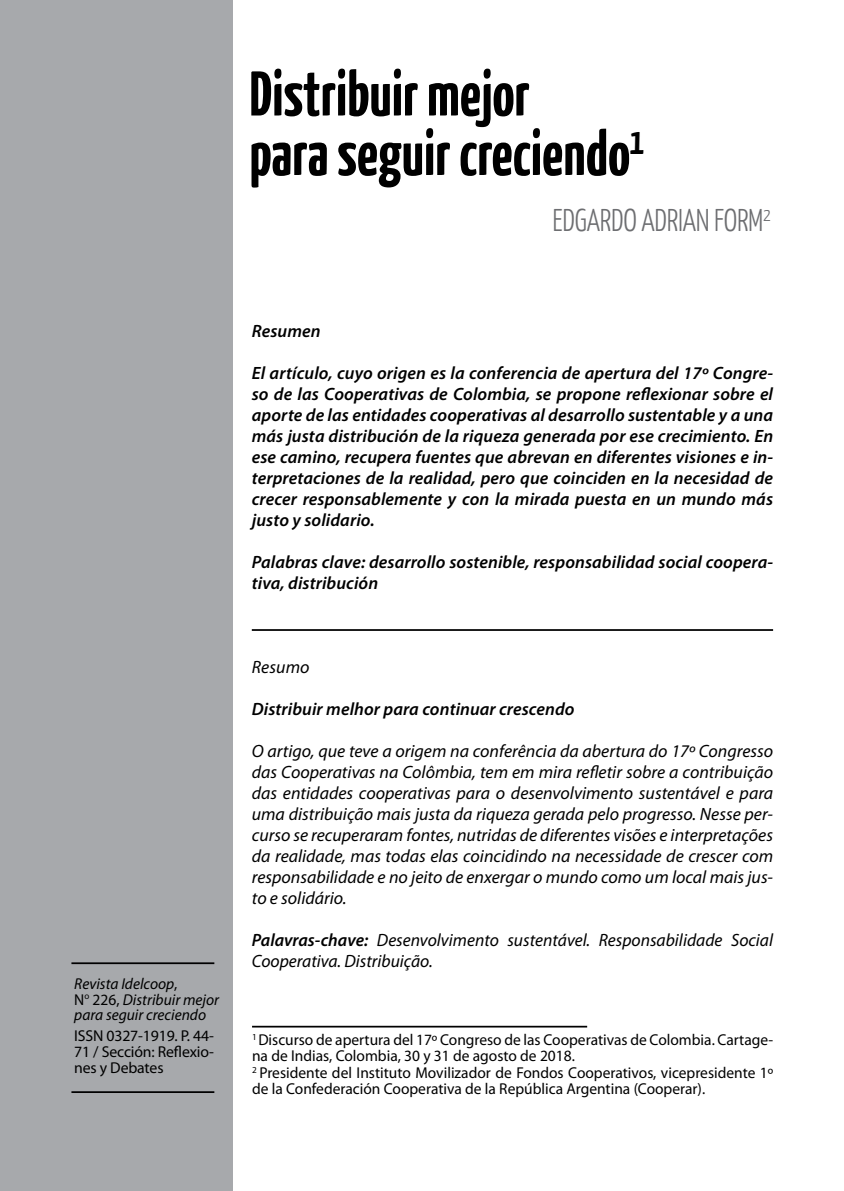
<style>
.page{position:relative;width:844px;height:1191px;background:#fff}
.page>*{position:absolute;margin:0;border:0;box-sizing:border-box;transform-origin:0 0}
.t1{font:700 63px/59.5px "Yanone Kaffeesatz";color:#000}
.t2{font:300 31.5px "Yanone Kaffeesatz";color:#6d6e71}
.t3{font:italic 600 17.85px/21px "Myriad Pro";letter-spacing:.005em;color:#000;text-align:justify}
.t4{font:italic 17.85px/21px "Myriad Pro";color:#000;text-align:justify}
.t5{font:15.75px/15.8px "Myriad Pro";color:#000}
.t6{font:italic 15.75px/15.8px "Myriad Pro";color:#000}
.s1{font-style:normal}
.s2{font-weight:600}
</style>
<div class="page">
<hr style="left:252px;top:629px;width:520px;height:2px;background:#000">
<div style="left:0;top:0;width:232px;height:1191px;background:#a7a9ac"></div>
<hr style="left:252px;top:1025px;width:335px;height:2px;background:#000">
<hr style="left:71px;top:962px;width:143px;height:2px;background:#000">
<hr style="left:71px;top:1091px;width:143px;height:2px;background:#000">
<h1 class="t1" style="left:249px;top:61px;width:396px">Distribuir mejor<br>para seguir creciendo<sup>1</sup></h1>
<h2 class="t2" style="left:552px;top:201px;width:13px">EDGARD</h2>
<h2 class="t2" style="left:623px;top:201px;width:43px">O ADRIAN</h2>
<h2 class="t2" style="left:714px;top:201px;width:58px">FORM<sup>2</sup></h2>
<p class="t6" style="left:74px;top:975px;width:146px">Revista Idelcoop<span class="s1">,<br>N</span><sup>o</sup> <span class="s1">226,</span> Distribuir mejor para seguir creciendo</p>
<p class="t5" style="left:74px;top:1027px;width:141px;text-align:justify">ISSN 0327-1919. P. 44- 71 / Sección: Reflexio&shy;nes y Debates</p>
<p class="t3" style="left:252px;top:320px;width:70px">Resumen</p>
<p class="t3" style="left:252px;top:362px;width:522px">El artículo, cuyo origen es la conferencia de apertura del 17º Congre&shy;so de las Cooperativas de Colombia, se propone reflexionar sobre el aporte de las entidades cooperativas al desarrollo sustentable y a una más justa distribución de la riqueza generada por ese crecimiento. En ese camino, recupera fuentes que abrevan en diferentes visiones e in&shy;terpretaciones de la realidad, pero que coinciden en la necesidad de crecer responsablemente y con la mirada puesta en un mundo más justo y solidario.</p>
<p class="t3" style="left:252px;top:551px;width:522px">Palabras clave: desarrollo sostenible, responsabilidad social coopera&shy;tiva, distribución</p>
<p class="t4" style="left:252px;top:656px;width:59px">Resumo</p>
<p class="t3" style="left:252px;top:698px;width:324px">Distribuir melhor para continuar crescendo</p>
<p class="t4" style="left:252px;top:740px;width:522px">O artigo, que teve a origem na conferência da abertura do 17º Congresso das Cooperativas na Colômbia, tem em mira refletir sobre a contribuição das entidades cooperativas para o desenvolvimento sustentável e para uma distribuição mais justa da riqueza gerada pelo progresso. Nesse per&shy;curso se recuperaram fontes, nutridas de diferentes visões e interpretações da realidade, mas todas elas coincidindo na necessidade de crescer com responsabilidade e no jeito de enxergar o mundo como um local mais jus&shy;to e solidário.</p>
<p class="t4" style="left:252px;top:929px;width:522px"><span class="s2">Palavras-chave:</span> Desenvolvimento sustentável. Responsabilidade Social<br>Cooperativa. Distribuição.</p>
<p class="t5" style="left:252px;top:1031px;width:522px"><sup>1</sup> Discurso de apertura del 17º Congreso de las Cooperativas de Colombia. Cartage&shy;na de Indias, Colombia, 30 y 31 de agosto de 2018.</p>
<p class="t5" style="left:252px;top:1064px;width:522px"><sup>2</sup> Presidente del Instituto Movilizador de Fondos Cooperativos, vicepresidente 1º de la Confederación Cooperativa de la República Argentina (Cooperar).</p>
</div>
